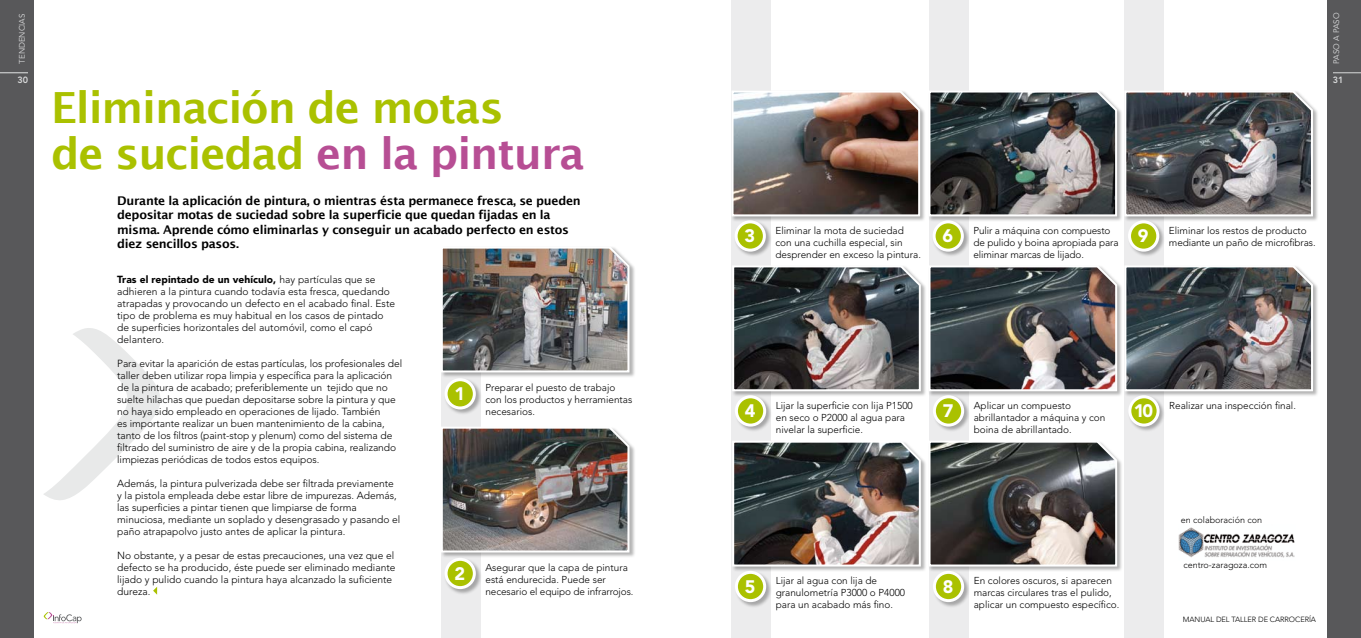
<style>
.page{position:relative;width:1361px;height:638px;background:#fff}
.page>*{position:absolute;margin:0;border:0;box-sizing:border-box;transform-origin:0 0}
.t1{font:600 43px/46px "Lucida Sans";letter-spacing:-.025em;color:#aac100}
.t2{font:900 18px "Avenir";color:#fff}
.t3{font:600 12px/14.4px "Lucida Sans";letter-spacing:-.02em;color:#000}
.t4{font:300 10.2px/12px "Avenir";color:#000}
.t5{font:300 10px/12px "Avenir";color:#000}
.t6{font:300 9px "Avenir";color:#000}
.t7{font:800 9px "Avenir";color:#d9dadb}
.t8{font:8px "Avenir";color:#d9dadb}
.t9{font:300 7.5px "Avenir";letter-spacing:-.01em;color:#000}
.s1{color:#b74e94}
.s2{font-weight:900}
</style>
<div class="page">
<div style="left:0;top:0;width:34px;height:638px;background:#58585a"></div>
<svg style="left:0;top:73px;width:28px;height:1px"></svg>
<svg style="left:44px;top:612px;width:38px;height:12px"></svg>
<div style="left:1327px;top:0;width:34px;height:638px;background:#58585a"></div>
<svg style="left:1333px;top:73px;width:28px;height:1px"></svg>
<div style="left:441px;top:279px;width:39px;height:359px;background:#ececed"></div>
<div style="left:1124px;top:0;width:40px;height:638px;background:#ececed"></div>
<div style="left:929px;top:0;width:39px;height:638px;background:#ececed"></div>
<div style="left:731px;top:0;width:40px;height:638px;background:#ececed"></div>
<div style="left:731px;top:90px;width:196px;height:133px;background:#000;opacity:.3"></div>
<img style="left:731px;top:90px;width:190px;height:127px">
<div style="left:928px;top:90px;width:195px;height:133px;background:#000;opacity:.3"></div>
<div style="left:731px;top:265px;width:196px;height:133px;background:#000;opacity:.3"></div>
<div style="left:928px;top:265px;width:195px;height:133px;background:#000;opacity:.3"></div>
<div style="left:731px;top:440px;width:196px;height:133px;background:#000;opacity:.3"></div>
<div style="left:928px;top:440px;width:195px;height:133px;background:#000;opacity:.3"></div>
<img style="left:731px;top:439px;width:387px;height:128px">
<div style="left:1123px;top:90px;width:196px;height:133px;background:#000;opacity:.3"></div>
<img style="left:928px;top:89px;width:386px;height:128px">
<div style="left:1123px;top:265px;width:196px;height:133px;background:#000;opacity:.3"></div>
<img style="left:731px;top:264px;width:583px;height:128px">
<svg style="left:44px;top:328px;width:117px;height:172px"></svg>
<svg style="left:153px;top:587px;width:4px;height:8px"></svg>
<div style="left:444px;top:377px;width:38px;height:39px;background:#000;opacity:.3"></div>
<div style="left:446px;top:380px;width:28px;height:28px;background:#aac100;border-radius:50%"></div>
<div style="left:444px;top:378px;width:32px;height:31px;border:3px solid #fff;border-radius:50%"></div>
<div style="left:440px;top:246px;width:196px;height:133px;background:#000;opacity:.3"></div>
<img style="left:440px;top:246px;width:190px;height:127px">
<div style="left:440px;top:426px;width:196px;height:133px;background:#000;opacity:.3"></div>
<img style="left:440px;top:425px;width:190px;height:128px">
<div style="left:444px;top:557px;width:38px;height:38px;background:#000;opacity:.3"></div>
<div style="left:446px;top:559px;width:28px;height:28px;background:#aac100;border-radius:50%"></div>
<div style="left:444px;top:558px;width:32px;height:31px;border:3px solid #fff;border-radius:50%"></div>
<div style="left:734px;top:220px;width:38px;height:38px;background:#000;opacity:.3"></div>
<div style="left:736px;top:222px;width:28px;height:28px;background:#aac100;border-radius:50%"></div>
<div style="left:734px;top:220px;width:32px;height:32px;border:3px solid #fff;border-radius:50%"></div>
<div style="left:734px;top:395px;width:38px;height:38px;background:#000;opacity:.3"></div>
<div style="left:736px;top:397px;width:28px;height:28px;background:#aac100;border-radius:50%"></div>
<div style="left:735px;top:395px;width:31px;height:31px;border:3px solid #fff;border-radius:50%"></div>
<div style="left:932px;top:220px;width:38px;height:38px;background:#000;opacity:.3"></div>
<div style="left:934px;top:222px;width:28px;height:28px;background:#aac100;border-radius:50%"></div>
<div style="left:932px;top:220px;width:32px;height:32px;border:3px solid #fff;border-radius:50%"></div>
<div style="left:932px;top:395px;width:38px;height:38px;background:#000;opacity:.3"></div>
<div style="left:934px;top:397px;width:28px;height:28px;background:#aac100;border-radius:50%"></div>
<div style="left:933px;top:395px;width:31px;height:31px;border:3px solid #fff;border-radius:50%"></div>
<div style="left:1127px;top:220px;width:38px;height:38px;background:#000;opacity:.3"></div>
<div style="left:1129px;top:222px;width:28px;height:28px;background:#aac100;border-radius:50%"></div>
<div style="left:1128px;top:220px;width:31px;height:32px;border:3px solid #fff;border-radius:50%"></div>
<div style="left:1127px;top:395px;width:39px;height:38px;background:#000;opacity:.3"></div>
<div style="left:1130px;top:397px;width:28px;height:28px;background:#aac100;border-radius:50%"></div>
<div style="left:1128px;top:395px;width:31px;height:31px;border:3px solid #fff;border-radius:50%"></div>
<div style="left:734px;top:570px;width:38px;height:38px;background:#000;opacity:.3"></div>
<div style="left:736px;top:572px;width:28px;height:28px;background:#aac100;border-radius:50%"></div>
<div style="left:735px;top:571px;width:31px;height:31px;border:3px solid #fff;border-radius:50%"></div>
<div style="left:932px;top:570px;width:38px;height:38px;background:#000;opacity:.3"></div>
<div style="left:934px;top:572px;width:28px;height:28px;background:#aac100;border-radius:50%"></div>
<div style="left:933px;top:571px;width:31px;height:31px;border:3px solid #fff;border-radius:50%"></div>
<img style="left:1178px;top:527px;width:117px;height:31px">
<p class="t8" style="left:18px;top:64px;width:52px;rotate:-90deg">TENDENCIAS</p>
<p class="t7" style="left:17px;top:74px;width:12px">30</p>
<h1 class="t1" style="left:51px;top:84px;width:535px">Eliminación de motas<br>de suciedad <span class="s1">en la pintura</span></h1>
<p class="t3" style="left:117px;top:193px;width:465px">Durante la aplicación de pintura, o mientras ésta permanece fresca, se pueden depositar motas de suciedad sobre la superficie que quedan fijadas en la misma. Aprende cómo eliminarlas y conseguir un acabado perfecto en estos diez sencillos pasos.</p>
<p class="t4" style="left:117px;top:273px;width:279px"><span class="s2">Tras el repintado de un vehículo,</span> hay partículas que se adhieren a la pintura cuando todavía esta fresca, quedando atrapadas y provocando un defecto en el acabado final. Este tipo de problema es muy habitual en los casos de pintado de superficies horizontales del automóvil, como el capó delantero.</p>
<p class="t4" style="left:117px;top:357px;width:286px">Para evitar la aparición de estas partículas, los profesionales del taller deben utilizar ropa limpia y específica para la aplicación de la pintura de acabado; preferiblemente un tejido que no suelte hilachas que puedan depositarse sobre la pintura y que no haya sido empleado en operaciones de lijado. También<br>es importante realizar un buen mantenimiento de la cabina, tanto de los filtros (paint-stop y plenum) como del sistema de filtrado del suministro de aire y de la propia cabina, realizando limpiezas periódicas de todos estos equipos.</p>
<p class="t4" style="left:117px;top:477px;width:285px">Además, la pintura pulverizada debe ser filtrada previamente y la pistola empleada debe estar libre de impurezas. Además, las superficies a pintar tienen que limpiarse de forma minuciosa, mediante un soplado y desengrasado y pasando el paño atrapapolvo justo antes de aplicar la pintura.</p>
<p class="t4" style="left:117px;top:549px;width:280px">No obstante, y a pesar de estas precauciones, una vez que el defecto se ha producido, éste puede ser eliminado mediante lijado y pulido cuando la pintura haya alcanzado la suficiente dureza.</p>
<p class="t5" style="left:485px;top:382px;width:148px">Preparar el puesto de trabajo con los productos y herramientas necesarios.</p>
<h2 class="t2" style="left:454px;top:383px;width:12px">1</h2>
<p class="t5" style="left:485px;top:561px;width:149px">Asegurar que la capa de pintura está endurecida. Puede ser necesario el equipo de infrarrojos.</p>
<h2 class="t2" style="left:454px;top:562px;width:12px">2</h2>
<p class="t8" style="left:1331px;top:64px;width:53px;rotate:-90deg">PASO A PASO</p>
<p class="t7" style="left:1333px;top:74px;width:12px">31</p>
<h2 class="t2" style="left:744px;top:225px;width:12px">3</h2>
<p class="t5" style="left:775px;top:224px;width:147px">Eliminar la mota de suciedad con una cuchilla especial, sin desprender en exceso la pintura.</p>
<h2 class="t2" style="left:942px;top:225px;width:12px">6</h2>
<p class="t5" style="left:973px;top:224px;width:147px">Pulir a máquina con compuesto de pulido y boina apropiada para eliminar marcas de lijado.</p>
<p class="t5" style="left:1138px;top:224px;width:179px;text-indent:31px">Eliminar los restos de producto<br><sup>9</sup> mediante un paño de microfibras.</p>
<h2 class="t2" style="left:745px;top:400px;width:12px">4</h2>
<p class="t5" style="left:776px;top:399px;width:138px">Lijar la superficie con lija P1500 en seco o P2000 al agua para nivelar la superficie.</p>
<h2 class="t2" style="left:943px;top:400px;width:12px">7</h2>
<p class="t5" style="left:974px;top:399px;width:133px">Aplicar un compuesto abrillantador a máquina y con boina de abrillantado.</p>
<h2 class="t2" style="left:1133px;top:400px;width:21px">10</h2>
<p class="t5" style="left:1169px;top:399px;width:128px">Realizar una inspección final.</p>
<h2 class="t2" style="left:745px;top:575px;width:12px">5</h2>
<p class="t5" style="left:974px;top:574px;width:147px">En colores oscuros, si aparecen marcas circulares tras el pulido, aplicar un compuesto específico.</p>
<p class="t5" style="left:776px;top:574px;width:131px">Lijar al agua con lija de granulometría P3000 o P4000 para un acabado más fino.</p>
<h2 class="t2" style="left:943px;top:575px;width:12px">8</h2>
<p class="t6" style="left:1181px;top:514px;width:83px">en colaboración con</p>
<p class="t6" style="left:1183px;top:560px;width:85px">centro-zaragoza.com</p>
<p class="t9" style="left:1183px;top:615px;width:135px">MANUAL DEL TALLER DE CARROCERÍA</p>
</div>
